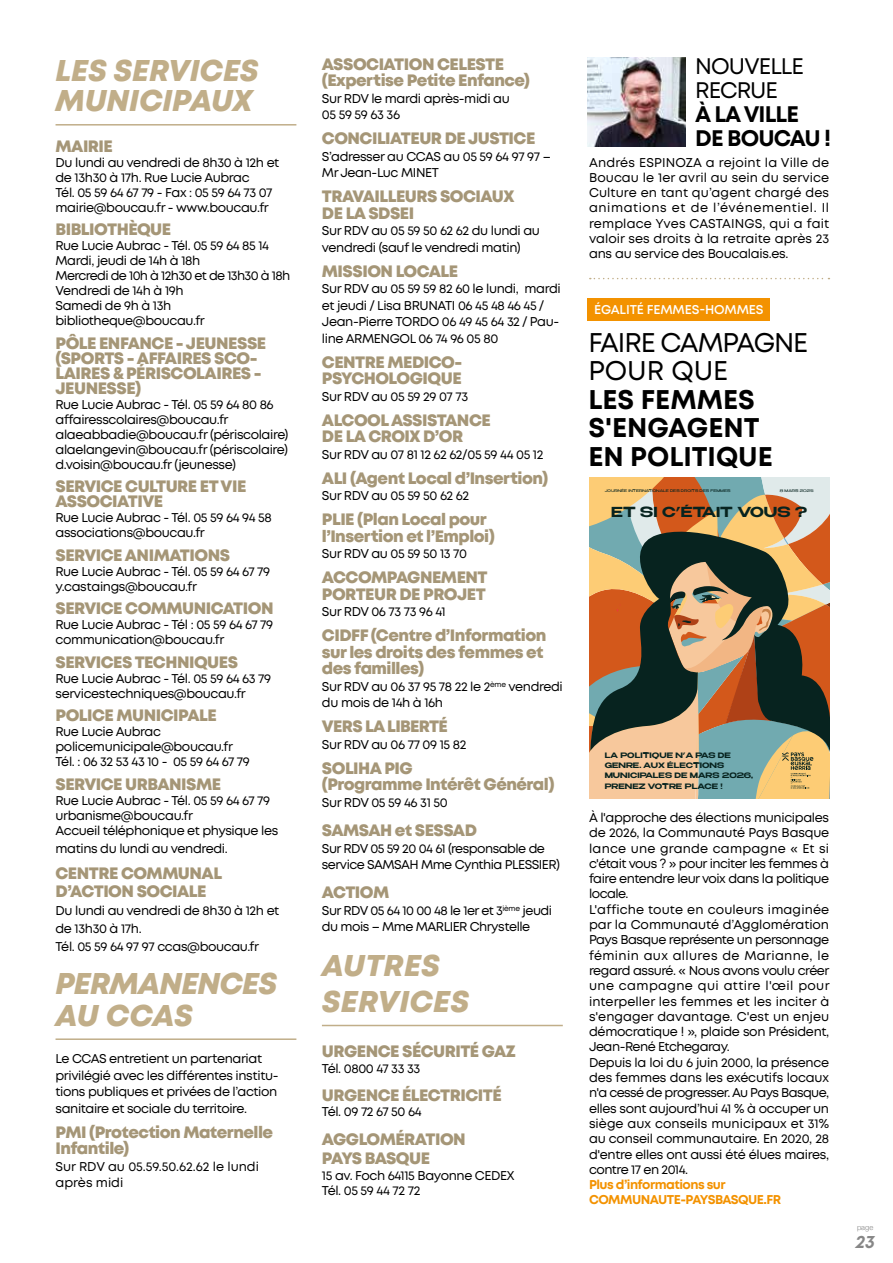
<style>
.page{position:relative;width:893px;height:1263px;background:#fff}
.page>*{position:absolute;margin:0;border:0;box-sizing:border-box;transform-origin:0 0}
.t1{font:italic 800 30px/30px "Mont";color:#c1ae89}
.t2{font:italic 800 30px/31.5px "Mont";letter-spacing:-.025em;color:#c1ae89}
.t3{font:700 27px/28.5px "Mont";color:#000}
.t4{font:27px/28.5px "Mont";letter-spacing:-.04em;color:#000}
.t5{font:700 22.5px/24px "Mont";letter-spacing:-.04em;color:#000}
.t6{font:22.5px/24px "Mont";letter-spacing:-.04em;color:#000}
.t7{font:italic 700 18px "Mont";color:#878787}
.t8{font:800 16.5px/16.5px "Mont";letter-spacing:-.03em;color:#a59677}
.t9{font:600 13.8px "Benzin";color:#07231f}
.t10{font:12.75px/15.3px "Mont";letter-spacing:-.03em;color:#000}
.t11{font:700 12.75px/15.3px "Mont";letter-spacing:-.04em;color:#f39200}
.t12{font:12.75px/16.5px "Mont";color:#000}
.t13{font:600 12.75px "Mont";letter-spacing:-.01em;color:#fff}
.t14{font:600 7.5px/10.2px "Benzin";color:#07231f}
.t15{font:300 7.5px "Helvetica Neue";color:#878787}
.t16{font:3.6px "Benzin";color:#07231f}
</style>
<div class="page">
<hr style="left:56px;top:124px;width:240px;height:2px;background:#c1ae89">
<hr style="left:56px;top:1038px;width:240px;height:2px;background:#c1ae89">
<hr style="left:322px;top:1025px;width:241px;height:1px;background:#c1ae89">
<img style="left:588px;top:58px;width:98px;height:88px">
<svg style="left:590px;top:278px;width:239px;height:1px"></svg>
<div style="left:588px;top:299px;width:182px;height:22px;background:#f39200"></div>
<svg style="left:589px;top:478px;width:240px;height:320px;background:#9b8362"></svg>
<h1 class="t1" style="left:56px;top:56px;width:205px">LES SERVICES<br>MUNICIPAUX</h1>
<p class="t8" style="left:56px;top:138px;width:59px">MAIRIE</p>
<p class="t10" style="left:56px;top:155px;width:225px">Du lundi au vendredi de 8h30 à 12h et de 13h30 à 17h. Rue Lucie Aubrac<br>Tél. 05 59 64 67 79 - Fax : 05 59 64 73 07 mairie@boucau.fr - www.boucau.fr</p>
<p class="t8" style="left:56px;top:221px;width:117px">BIBLIOTHÈQUE</p>
<p class="t10" style="left:56px;top:238px;width:236px">Rue Lucie Aubrac - Tél. 05 59 64 85 14<br>Mardi, jeudi de 14h à 18h<br>Mercredi de 10h à 12h30 et de 13h30 à 18h<br>Vendredi de 14h à 19h<br>Samedi de 9h à 13h bibliotheque@boucau.fr</p>
<p class="t8" style="left:56px;top:336px;width:212px;line-height:15px">PÔLE ENFANCE - JEUNESSE (SPORTS - AFFAIRES SCO-<br>LAIRES &amp; PÉRISCOLAIRES -<br>JEUNESSE)</p>
<p class="t10" style="left:56px;top:397px;width:234px">Rue Lucie Aubrac - Tél. 05 59 64 80 86 affairesscolaires@boucau.fr alaeabbadie@boucau.fr (périscolaire) alaelangevin@boucau.fr (périscolaire) d.voisin@boucau.fr (jeunesse)</p>
<p class="t8" style="left:56px;top:479px;width:192px;line-height:15px">SERVICE CULTURE ET VIE<br>ASSOCIATIVE</p>
<p class="t10" style="left:56px;top:510px;width:218px">Rue Lucie Aubrac - Tél. 05 59 64 94 58 associations@boucau.fr</p>
<p class="t8" style="left:56px;top:547px;width:176px">SERVICE ANIMATIONS</p>
<p class="t10" style="left:56px;top:564px;width:216px">Rue Lucie Aubrac - Tél. 05 59 64 67 79 y.castaings@boucau.fr</p>
<p class="t8" style="left:56px;top:600px;width:220px">SERVICE COMMUNICATION</p>
<p class="t10" style="left:56px;top:617px;width:219px">Rue Lucie Aubrac - Tél : 05 59 64 67 79 communication@boucau.fr</p>
<p class="t8" style="left:56px;top:654px;width:184px">SERVICES TECHNIQUES</p>
<p class="t10" style="left:56px;top:671px;width:217px">Rue Lucie Aubrac - Tél. 05 59 64 63 79 servicestechniques@boucau.fr</p>
<p class="t8" style="left:56px;top:708px;width:163px">POLICE MUNICIPALE</p>
<p class="t10" style="left:56px;top:724px;width:196px">Rue Lucie Aubrac policemunicipale@boucau.fr<br>Tél. : 06 32 53 43 10 - 05 59 64 67 79</p>
<p class="t8" style="left:56px;top:776px;width:167px">SERVICE URBANISME</p>
<p class="t10" style="left:56px;top:793px;width:224px">Rue Lucie Aubrac - Tél. 05 59 64 67 79 urbanisme@boucau.fr<br>Accueil téléphonique et physique les</p>
<p class="t10" style="left:56px;top:841px;width:174px">matins du lundi au vendredi.</p>
<p class="t8" style="left:56px;top:865px;width:168px;line-height:18px">CENTRE COMMUNAL<br>D’ACTION SOCIALE</p>
<p class="t10" style="left:56px;top:902px;width:225px;line-height:18px">Du lundi au vendredi de 8h30 à 12h et de 13h30 à 17h.<br>Tél. 05 59 64 97 97 ccas@boucau.fr</p>
<h1 class="t2" style="left:56px;top:968px;width:223px">PERMANENCES<br>AU CCAS</h1>
<p class="t10" style="left:56px;top:1051px;width:225px;line-height:16.5px">Le CCAS entretient un partenariat privilégié avec les différentes institu&shy;tions publiques et privées de l’action sanitaire et sociale du territoire.</p>
<p class="t8" style="left:56px;top:1124px;width:219px">PMI (Protection Maternelle<br>Infantile)</p>
<p class="t12" style="left:56px;top:1158px;width:205px">Sur RDV au 05.59.50.62.62 le lundi après midi</p>
<p class="t8" style="left:322px;top:56px;width:210px">ASSOCIATION CELESTE (Expertise Petite Enfance)</p>
<p class="t10" style="left:322px;top:90px;width:189px;line-height:16.5px">Sur RDV le mardi après-midi au<br>05 59 59 63 36</p>
<p class="t8" style="left:322px;top:131px;width:215px">CONCILIATEUR DE JUSTICE</p>
<p class="t10" style="left:322px;top:148px;width:231px;line-height:16.5px">S’adresser au CCAS au 05 59 64 97 97 –<br>Mr Jean-Luc MINET</p>
<p class="t8" style="left:322px;top:189px;width:194px">TRAVAILLEURS SOCIAUX<br>DE LA SDSEI</p>
<p class="t10" style="left:322px;top:223px;width:220px;line-height:16.5px">Sur RDV au 05 59 50 62 62 du lundi au vendredi (sauf le vendredi matin)</p>
<p class="t8" style="left:322px;top:263px;width:138px">MISSION LOCALE</p>
<p class="t10" style="left:322px;top:281px;width:240px;line-height:16.5px">Sur RDV au 05 59 59 82 60 le lundi, mardi et jeudi / Lisa BRUNATI 06 45 48 46 45 / Jean-Pierre TORDO 06 49 45 64 32 / Pau&shy;line ARMENGOL 06 74 96 05 80</p>
<p class="t8" style="left:322px;top:354px;width:142px">CENTRE MEDICO-<br>PSYCHOLOGIQUE</p>
<p class="t10" style="left:322px;top:389px;width:148px">Sur RDV au 05 59 29 07 73</p>
<p class="t8" style="left:322px;top:412px;width:170px">ALCOOL ASSISTANCE<br>DE LA CROIX D’OR</p>
<p class="t10" style="left:322px;top:447px;width:223px">Sur RDV au 07 81 12 62 62/05 59 44 05 12</p>
<p class="t8" style="left:322px;top:470px;width:228px">ALI (Agent Local d’Insertion)</p>
<p class="t10" style="left:322px;top:488px;width:149px">Sur RDV au 05 59 50 62 62</p>
<p class="t8" style="left:322px;top:512px;width:174px">PLIE (Plan Local pour l’Insertion et l’Emploi)</p>
<p class="t10" style="left:322px;top:546px;width:147px">Sur RDV au 05 59 50 13 70</p>
<p class="t8" style="left:322px;top:570px;width:167px">ACCOMPAGNEMENT<br>PORTEUR DE PROJET</p>
<p class="t10" style="left:322px;top:604px;width:125px">Sur RDV 06 73 73 96 41</p>
<p class="t8" style="left:322px;top:628px;width:226px">CIDFF (Centre d’Information sur les droits des femmes et des familles)</p>
<p class="t10" style="left:322px;top:678px;width:242px;line-height:16.5px">Sur RDV au 06 37 95 78 22 le 2<sup>ème</sup> vendredi du mois de 14h à 16h</p>
<p class="t8" style="left:322px;top:719px;width:128px">VERS LA LIBERTÉ</p>
<p class="t10" style="left:322px;top:737px;width:146px">Sur RDV au 06 77 09 15 82</p>
<p class="t8" style="left:322px;top:760px;width:234px">SOLIHA PIG<br>(Programme Intérêt Général)</p>
<p class="t10" style="left:322px;top:795px;width:127px">Sur RDV 05 59 46 31 50</p>
<p class="t8" style="left:322px;top:822px;width:157px">SAMSAH et SESSAD</p>
<p class="t10" style="left:322px;top:840px;width:240px;line-height:16.5px">Sur RDV 05 59 20 04 61 (responsable de service SAMSAH Mme Cynthia PLESSIER)</p>
<p class="t8" style="left:322px;top:885px;width:69px">ACTIOM</p>
<p class="t10" style="left:322px;top:902px;width:232px;line-height:16.5px">Sur RDV 05 64 10 00 48 le 1er et 3<sup>ième</sup> jeudi du mois – Mme MARLIER Chrystelle</p>
<h1 class="t1" style="left:322px;top:948px;width:149px;line-height:36px">AUTRES<br>SERVICES</h1>
<p class="t8" style="left:322px;top:1043px;width:195px">URGENCE SÉCURITÉ GAZ</p>
<p class="t10" style="left:322px;top:1060px;width:100px">Tél. 0800 47 33 33</p>
<p class="t8" style="left:322px;top:1087px;width:181px">URGENCE ÉLECTRICITÉ</p>
<p class="t10" style="left:322px;top:1104px;width:101px">Tél. 09 72 67 50 64</p>
<p class="t8" style="left:322px;top:1129px;width:145px;line-height:19.8px">AGGLOMÉRATION<br>PAYS BASQUE</p>
<p class="t10" style="left:322px;top:1167px;width:194px">15 av. Foch 64115 Bayonne CEDEX<br>Tél. 05 59 44 72 72</p>
<h3 class="t6" style="left:695px;top:54px;width:110px">NOUVELLE<br>RECRUE</h3>
<h3 class="t5" style="left:695px;top:102px;width:137px">À LA VILLE<br>DE BOUCAU !</h3>
<p class="t10" style="left:589px;top:154px;width:242px;text-align:justify">Andrés ESPINOZA a rejoint la Ville de Boucau le 1er avril au sein du service Culture en tant qu’agent chargé des animations et de l’événementiel. Il remplace Yves CASTAINGS, qui a fait valoir ses droits à la retraite après 23 ans au service des Boucalais.es.</p>
<p class="t13" style="left:594px;top:302px;width:171px">ÉGALITÉ FEMMES-HOMMES</p>
<h2 class="t4" style="left:588px;top:328px;width:221px">FAIRE CAMPAGNE<br>POUR QUE</h2>
<h2 class="t3" style="left:588px;top:385px;width:186px">LES FEMMES<br>S'ENGAGENT<br>EN POLITIQUE</h2>
<p class="t16" style="left:605px;top:488px;width:127px">JOURNÉE INTERNATIONALE DES DROITS DES FEMMES</p>
<p class="t16" style="left:780px;top:488px;width:35px">8 MARS 2025</p>
<p class="t9" style="left:611px;top:501px;width:197px">ET SI C’ÉTAIT VOUS ?</p>
<p class="t14" style="left:605px;top:750px;width:150px">LA POLITIQUE N’A PAS DE<br>GENRE. AUX ÉLECTIONS<br>MUNICIPALES DE MARS 2026,<br>PRENEZ VOTRE PLACE !</p>
<p class="t10" style="left:589px;top:810px;width:242px">À l'approche des élections municipales de 2026, la Communauté Pays Basque lance une grande campagne « Et si c'était vous ? » pour inciter les femmes à faire entendre leur voix dans la politique locale.<br>L'affiche toute en couleurs imaginée par la Communauté d’Agglomération Pays Basque représente un personnage féminin aux allures de Marianne, le regard assuré. « Nous avons voulu créer une campagne qui attire l'œil pour interpeller les femmes et les inciter à s'engager davantage. C'est un enjeu démocratique ! », plaide son Président, Jean-René Etchegaray.<br>Depuis la loi du 6 juin 2000, la présence des femmes dans les exécutifs locaux n'a cessé de progresser. Au Pays Basque, elles sont aujourd’hui 41 % à occuper un siège aux conseils municipaux et 31% au conseil communautaire. En 2020, 28 d'entre elles ont aussi été élues maires, contre 17 en 2014.</p>
<p class="t11" style="left:589px;top:1177px;width:194px">Plus d’informations sur<br>COMMUNAUTE-PAYSBASQUE.FR</p>
<p class="t15" style="left:857px;top:1222px;width:18px">page</p>
<h3 class="t7" style="left:855px;top:1230px;width:21px">23</h3>
</div>
